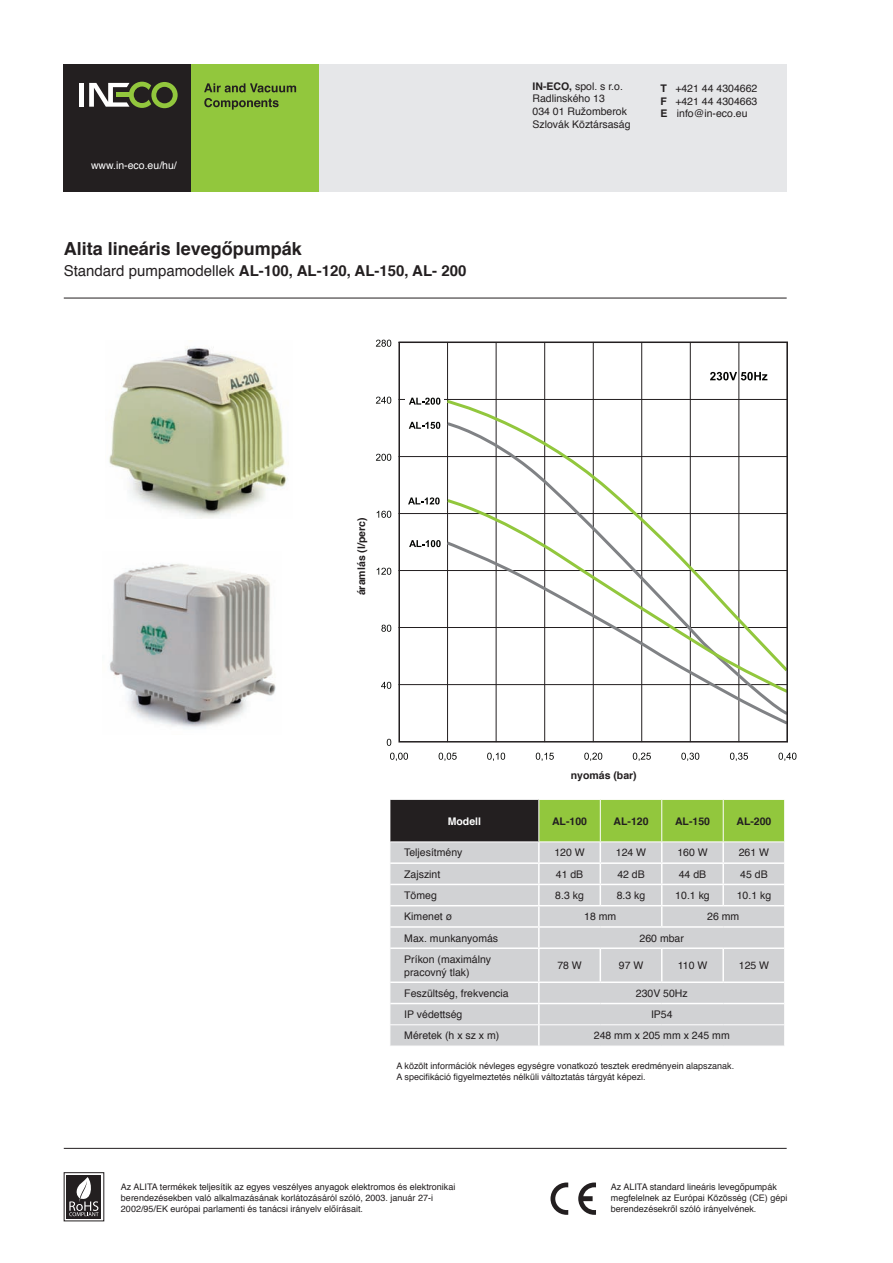
<style>
.page{position:relative;width:893px;height:1263px;background:#fff}
.page>*{position:absolute;margin:0;border:0;box-sizing:border-box;transform-origin:0 0}
.t1{font:700 18px "Helvetica";color:#231f20}
.t2{font:700 15px "Helvetica";color:#231f20}
.t3{font:10.5px "Helvetica";color:#231f20}
.t4{font:700 10.5px "Helvetica";color:#231f20}
.t5{font:10.5px "Helvetica";color:#fff}
.t6{font:700 10.5px "Helvetica";color:#fff}
.t7{font:9px/10.8px "Helvetica";color:#231f20}
.s1{font-weight:400}
.s2{font-weight:700}
</style>
<div class="page">
<div style="left:67px;top:1175px;width:34px;height:43px;background:#231f20"></div>
<svg style="left:69px;top:1177px;width:30px;height:39px"></svg>
<svg style="left:550px;top:1182px;width:18px;height:33px"></svg>
<svg style="left:578px;top:1182px;width:18px;height:33px"></svg>
<hr style="left:64px;top:1148px;width:723px;height:1px;background:#231f20">
<hr style="left:64px;top:298px;width:723px;height:1px;background:#231f20">
<div style="left:276px;top:64px;width:511px;height:127px;background:#e6e7e9"></div>
<div style="left:191px;top:64px;width:128px;height:127px;background:#92c73d"></div>
<svg style="left:204px;top:98px;width:75px;height:12px"></svg>
<svg style="left:204px;top:83px;width:92px;height:9px"></svg>
<div style="left:64px;top:64px;width:127px;height:127px;background:#231f20"></div>
<div style="left:79px;top:83px;width:5px;height:24px;background:#fff"></div>
<svg style="left:89px;top:82px;width:89px;height:26px"></svg>
<img style="left:109px;top:346px;width:178px;height:173px">
<img style="left:109px;top:563px;width:167px;height:166px">
<hr style="left:399px;top:684px;width:388px;height:1px;background:#231f20">
<hr style="left:399px;top:627px;width:388px;height:1px;background:#231f20">
<hr style="left:399px;top:570px;width:388px;height:1px;background:#231f20">
<hr style="left:399px;top:513px;width:388px;height:1px;background:#231f20">
<hr style="left:399px;top:456px;width:388px;height:1px;background:#231f20">
<hr style="left:399px;top:399px;width:388px;height:1px;background:#231f20">
<hr style="left:447px;top:342px;width:1px;height:399px;background:#231f20">
<hr style="left:496px;top:342px;width:1px;height:399px;background:#231f20">
<hr style="left:544px;top:342px;width:1px;height:399px;background:#231f20">
<hr style="left:593px;top:342px;width:1px;height:399px;background:#231f20">
<hr style="left:641px;top:342px;width:1px;height:399px;background:#231f20">
<hr style="left:690px;top:342px;width:1px;height:399px;background:#231f20">
<hr style="left:739px;top:342px;width:1px;height:399px;background:#231f20">
<svg style="left:387px;top:739px;width:4px;height:7px"></svg>
<svg style="left:381px;top:682px;width:10px;height:7px"></svg>
<svg style="left:381px;top:625px;width:10px;height:7px"></svg>
<svg style="left:377px;top:568px;width:14px;height:7px"></svg>
<svg style="left:377px;top:511px;width:14px;height:7px"></svg>
<svg style="left:376px;top:454px;width:15px;height:7px"></svg>
<svg style="left:376px;top:397px;width:15px;height:7px"></svg>
<svg style="left:376px;top:340px;width:15px;height:7px"></svg>
<svg style="left:390px;top:753px;width:18px;height:8px"></svg>
<svg style="left:439px;top:753px;width:18px;height:8px"></svg>
<svg style="left:487px;top:753px;width:18px;height:8px"></svg>
<svg style="left:536px;top:753px;width:18px;height:8px"></svg>
<svg style="left:584px;top:753px;width:18px;height:8px"></svg>
<svg style="left:633px;top:753px;width:18px;height:8px"></svg>
<svg style="left:681px;top:753px;width:18px;height:8px"></svg>
<svg style="left:730px;top:753px;width:18px;height:8px"></svg>
<svg style="left:778px;top:753px;width:18px;height:8px"></svg>
<div style="left:406px;top:393px;width:38px;height:12px;background:#fff"></div>
<svg style="left:409px;top:398px;width:31px;height:7px"></svg>
<svg style="left:409px;top:422px;width:31px;height:7px"></svg>
<svg style="left:710px;top:372px;width:57px;height:8px"></svg>
<svg style="left:408px;top:497px;width:32px;height:7px"></svg>
<svg style="left:409px;top:540px;width:32px;height:7px"></svg>
<svg style="left:444px;top:398px;width:296px;height:60px"></svg>
<svg style="left:445px;top:421px;width:340px;height:77px"></svg>
<svg style="left:447px;top:498px;width:293px;height:42px"></svg>
<svg style="left:444px;top:540px;width:341px;height:186px"></svg>
<div style="left:398px;top:341px;width:390px;height:401px;border:2px solid #231f20"></div>
<div style="left:390px;top:799px;width:149px;height:43px;background:#231f20"></div>
<div style="left:390px;top:842px;width:148px;height:20px;background:#d1d2d4"></div>
<div style="left:390px;top:864px;width:394px;height:182px;background:#d1d2d4"></div>
<hr style="left:390px;top:884px;width:149px;height:1px;background:#fff">
<hr style="left:390px;top:905px;width:149px;height:1px;background:#fff">
<hr style="left:390px;top:926px;width:149px;height:2px;background:#fff">
<hr style="left:390px;top:947px;width:149px;height:2px;background:#fff">
<hr style="left:539px;top:947px;width:61px;height:2px;background:#fff">
<hr style="left:538px;top:949px;width:2px;height:32px;background:#fff">
<hr style="left:600px;top:947px;width:62px;height:2px;background:#fff">
<hr style="left:600px;top:949px;width:1px;height:32px;background:#fff">
<hr style="left:662px;top:947px;width:61px;height:2px;background:#fff">
<hr style="left:661px;top:949px;width:1px;height:32px;background:#fff">
<hr style="left:723px;top:947px;width:61px;height:2px;background:#fff">
<hr style="left:722px;top:949px;width:2px;height:32px;background:#fff">
<hr style="left:390px;top:981px;width:149px;height:2px;background:#fff">
<hr style="left:539px;top:981px;width:61px;height:2px;background:#fff">
<hr style="left:538px;top:983px;width:2px;height:20px;background:#fff">
<hr style="left:600px;top:981px;width:62px;height:2px;background:#fff">
<hr style="left:662px;top:981px;width:61px;height:2px;background:#fff">
<hr style="left:723px;top:981px;width:61px;height:2px;background:#fff">
<hr style="left:390px;top:1003px;width:149px;height:1px;background:#fff">
<hr style="left:539px;top:1003px;width:61px;height:1px;background:#fff">
<hr style="left:538px;top:1004px;width:2px;height:20px;background:#fff">
<hr style="left:600px;top:1003px;width:62px;height:1px;background:#fff">
<hr style="left:662px;top:1003px;width:61px;height:1px;background:#fff">
<hr style="left:723px;top:1003px;width:61px;height:1px;background:#fff">
<hr style="left:538px;top:1025px;width:2px;height:21px;background:#fff">
<hr style="left:389px;top:1024px;width:150px;height:1px;background:#fff">
<hr style="left:389px;top:841px;width:150px;height:1px;background:#fff">
<hr style="left:389px;top:799px;width:150px;height:1px;background:#fff">
<svg style="left:538px;top:799px;width:247px;height:149px;background:#c3d2ae"></svg>
<hr style="left:539px;top:1024px;width:61px;height:1px;background:#fff">
<hr style="left:600px;top:1024px;width:62px;height:1px;background:#fff">
<hr style="left:662px;top:1024px;width:61px;height:1px;background:#fff">
<hr style="left:723px;top:1024px;width:62px;height:1px;background:#fff">
<p class="t5" style="left:91px;top:158px;width:87px">www.in-eco.eu/hu/</p>
<p class="t1" style="left:64px;top:234px;width:240px">Alita lineáris levegőpumpák</p>
<p class="t2" style="left:64px;top:259px;width:404px"><span class="s1">Standard pumpamodellek</span> AL-100, AL-120, AL-150, AL- 200</p>
<p class="t3" style="left:532px;top:78px;width:92px"><span class="s2">IN-ECO,</span> spol. s r.o.</p>
<p class="t3" style="left:532px;top:91px;width:74px">Radlinského 13</p>
<p class="t3" style="left:532px;top:103px;width:96px">034 01 Ružomberok</p>
<p class="t3" style="left:532px;top:116px;width:100px">Szlovák Köztársaság</p>
<p class="t3" style="left:660px;top:80px;width:99px"><span class="s2">T</span> +421 44 4304662</p>
<p class="t3" style="left:660px;top:93px;width:99px"><span class="s2">F</span> +421 44 4304663</p>
<p class="t3" style="left:660px;top:105px;width:89px"><span class="s2">E</span> info@in-eco.eu</p>
<p class="t4" style="left:353px;top:595px;width:79px;rotate:-90deg">áramlás (l/perc)</p>
<p class="t4" style="left:571px;top:767px;width:67px">nyomás (bar)</p>
<p class="t6" style="left:448px;top:812px;width:35px">Modell</p>
<p class="t4" style="left:552px;top:812px;width:37px">AL-100</p>
<p class="t4" style="left:613px;top:812px;width:37px">AL-120</p>
<p class="t4" style="left:675px;top:812px;width:37px">AL-150</p>
<p class="t4" style="left:736px;top:812px;width:37px">AL-200</p>
<p class="t3" style="left:404px;top:845px;width:60px">Teljesítmény</p>
<p class="t3" style="left:554px;top:845px;width:32px">120 W</p>
<p class="t3" style="left:616px;top:845px;width:32px">124 W</p>
<p class="t3" style="left:677px;top:845px;width:32px">160 W</p>
<p class="t3" style="left:739px;top:845px;width:32px">261 W</p>
<p class="t3" style="left:404px;top:866px;width:38px">Zajszint</p>
<p class="t3" style="left:556px;top:866px;width:29px">41 dB</p>
<p class="t3" style="left:617px;top:866px;width:29px">42 dB</p>
<p class="t3" style="left:679px;top:866px;width:29px">44 dB</p>
<p class="t3" style="left:740px;top:866px;width:29px">45 dB</p>
<p class="t3" style="left:404px;top:887px;width:34px">Tömeg</p>
<p class="t3" style="left:555px;top:887px;width:30px">8.3 kg</p>
<p class="t3" style="left:617px;top:887px;width:30px">8.3 kg</p>
<p class="t3" style="left:675px;top:887px;width:36px">10.1 kg</p>
<p class="t3" style="left:737px;top:887px;width:36px">10.1 kg</p>
<p class="t3" style="left:404px;top:908px;width:49px">Kimenet ø</p>
<p class="t3" style="left:584px;top:908px;width:34px">18 mm</p>
<p class="t3" style="left:707px;top:908px;width:34px">26 mm</p>
<p class="t3" style="left:404px;top:930px;width:95px">Max. munkanyomás</p>
<p class="t3" style="left:640px;top:930px;width:46px">260 mbar</p>
<p class="t3" style="left:404px;top:951px;width:88px">Príkon (maximálny</p>
<p class="t3" style="left:404px;top:964px;width:67px">pracovný tlak)</p>
<p class="t3" style="left:557px;top:957px;width:26px">78 W</p>
<p class="t3" style="left:619px;top:957px;width:26px">97 W</p>
<p class="t3" style="left:678px;top:957px;width:31px">110 W</p>
<p class="t3" style="left:739px;top:957px;width:32px">125 W</p>
<p class="t3" style="left:404px;top:985px;width:106px">Feszültség, frekvencia</p>
<p class="t3" style="left:636px;top:985px;width:53px">230V 50Hz</p>
<p class="t3" style="left:404px;top:1006px;width:60px">IP védettség</p>
<p class="t3" style="left:651px;top:1006px;width:23px">IP54</p>
<p class="t3" style="left:404px;top:1027px;width:97px">Méretek (h x sz x m)</p>
<p class="t3" style="left:594px;top:1027px;width:137px">248 mm x 205 mm x 245 mm</p>
<p class="t7" style="left:397px;top:1061px;width:339px">A közölt információk névleges egységre vonatkozó tesztek eredményein alapszanak.</p>
<p class="t7" style="left:397px;top:1072px;width:251px">A specifikáció figyelmeztetés nélküli változtatás tárgyát képezi.</p>
<p class="t7" style="left:121px;top:1182px;width:336px">Az ALITA termékek teljesítik az egyes veszélyes anyagok elektromos és elektronikai berendezésekben való alkalmazásának korlátozásáról szóló, 2003. január 27-i<br>2002/95/EK európai parlamenti és tanácsi irányelv előírásait.</p>
<p class="t7" style="left:611px;top:1182px;width:178px">Az ALITA standard lineáris levegőpumpák megfelelnek az Európai Közösség (CE) gépi berendezésekről szóló irányelvének.</p>
</div>
